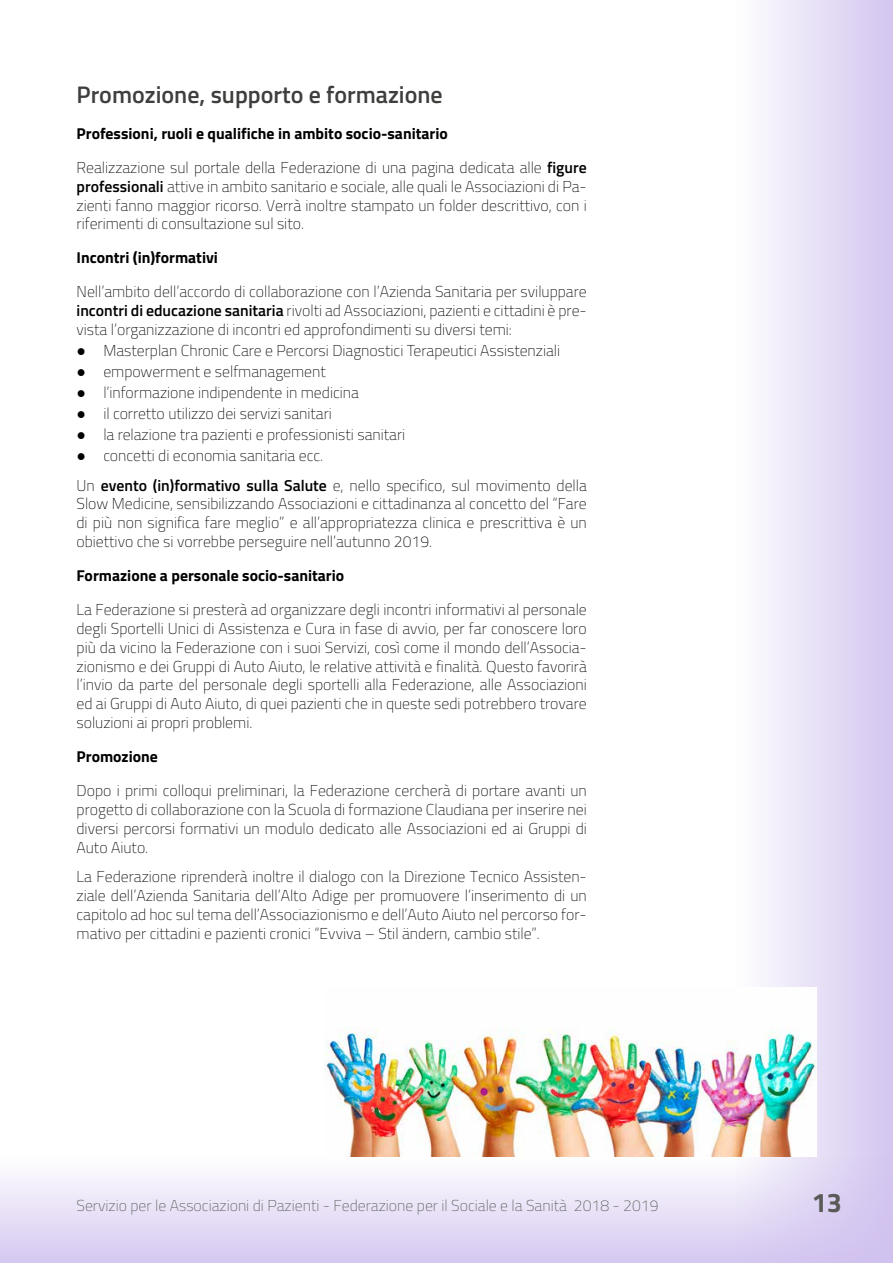
<style>
.page{position:relative;width:893px;height:1263px;background:#fff}
.page>*{position:absolute;margin:0;border:0;box-sizing:border-box;transform-origin:0 0}
.t1{font:700 27px "Titillium";color:#5a5a59}
.t2{font:600 24px "Titillium";color:#3e3e3d}
.t3{font:100 15.75px/18.9px "Titillium";color:#000;text-align:justify}
.t4{font:100 15.75px "Titillium";color:#5a5a59}
.t5{font:700 15.75px "Titillium";color:#000}
.s1{font-weight:700}
.s2{font-weight:600}
.s3{font-family:"Verdana";font-weight:700}
</style>
<div class="page">
<svg style="left:763px;top:0;width:130px;height:1157px;background:#e5dcf5"></svg>
<svg style="left:0;top:1157px;width:893px;height:106px"></svg>
<img style="left:324px;top:987px;width:492px;height:170px">
<h2 class="t2" style="left:77px;top:77px;width:368px">Promozione, supporto e formazione</h2>
<p class="t3" style="left:77px;top:116px;width:512px;line-height:33.8px"><span class="s1">Professioni, ruoli e qualifiche in ambito socio-sanitario<br></span>Realizzazione sul portale della Federazione di una pagina dedicata alle <span class="s2">figure</span></p>
<p class="t3" style="left:77px;top:176px;width:512px"><span class="s2">professionali</span> attive in ambito sanitario e sociale, alle quali le Associazioni di Pa&shy;zienti fanno maggior ricorso. Verrà inoltre stampato un folder descrittivo, con i riferimenti di consultazione sul sito.</p>
<p class="t5" style="left:77px;top:246px;width:143px">Incontri (in)formativi</p>
<p class="t3" style="left:77px;top:281px;width:512px">Nell’ambito dell’accordo di collaborazione con l’Azienda Sanitaria per sviluppare <span class="s2">incontri di educazione sanitaria</span> rivolti ad Associazioni, pazienti e cittadini è pre&shy;vista l’organizzazione di incontri ed approfondimenti su diversi temi:</p>
<p class="t3" style="left:77px;top:340px;width:485px"><span class="s3">●</span> Masterplan Chronic Care e Percorsi Diagnostici Terapeutici Assistenziali</p>
<p class="t3" style="left:77px;top:361px;width:251px"><span class="s3">●</span> empowerment e selfmanagement</p>
<p class="t3" style="left:77px;top:382px;width:284px"><span class="s3">●</span> l’informazione indipendente in medicina</p>
<p class="t3" style="left:77px;top:403px;width:257px"><span class="s3">●</span> il corretto utilizzo dei servizi sanitari</p>
<p class="t3" style="left:77px;top:424px;width:330px"><span class="s3">●</span> la relazione tra pazienti e professionisti sanitari</p>
<p class="t3" style="left:77px;top:440px;width:512px;line-height:29.5px"><span class="s3">●</span> concetti di economia sanitaria ecc.<br>Un <span class="s2">evento (in)formativo sulla Salute</span> e, nello specifico, sul movimento della</p>
<p class="t3" style="left:77px;top:494px;width:512px">Slow Medicine, sensibilizzando Associazioni e cittadinanza al concetto del “Fare di più non significa fare meglio” e all’appropriatezza clinica e prescrittiva è un obiettivo che si vorrebbe perseguire nell’autunno 2019.</p>
<p class="t5" style="left:77px;top:563px;width:269px">Formazione a personale socio-sanitario</p>
<p class="t3" style="left:77px;top:599px;width:512px">La Federazione si presterà ad organizzare degli incontri informativi al personale degli Sportelli Unici di Assistenza e Cura in fase di avvio, per far conoscere loro più da vicino la Federazione con i suoi Servizi, così come il mondo dell’Associa&shy;zionismo e dei Gruppi di Auto Aiuto, le relative attività e finalità. Questo favorirà l’invio da parte del personale degli sportelli alla Federazione, alle Associazioni ed ai Gruppi di Auto Aiuto, di quei pazienti che in queste sedi potrebbero trovare soluzioni ai propri problemi.</p>
<p class="t5" style="left:77px;top:744px;width:83px">Promozione</p>
<p class="t3" style="left:77px;top:780px;width:512px">Dopo i primi colloqui preliminari, la Federazione cercherà di portare avanti un progetto di collaborazione con la Scuola di formazione Claudiana per inserire nei diversi percorsi formativi un modulo dedicato alle Associazioni ed ai Gruppi di Auto Aiuto.</p>
<p class="t3" style="left:77px;top:866px;width:512px">La Federazione riprenderà inoltre il dialogo con la Direzione Tecnico Assisten&shy;ziale dell’Azienda Sanitaria dell’Alto Adige per promuovere l’inserimento di un capitolo ad hoc sul tema dell’Associazionismo e dell’Auto Aiuto nel percorso for&shy;mativo per cittadini e pazienti cronici “Evviva – Stil ändern, cambio stile”.</p>
<p class="t4" style="left:77px;top:1195px;width:584px">Servizio per le Associazioni di Pazienti - Federazione per il Sociale e la Sanità 2018 - 2019</p>
<h1 class="t1" style="left:812px;top:1182px;width:32px">13</h1>
</div>
